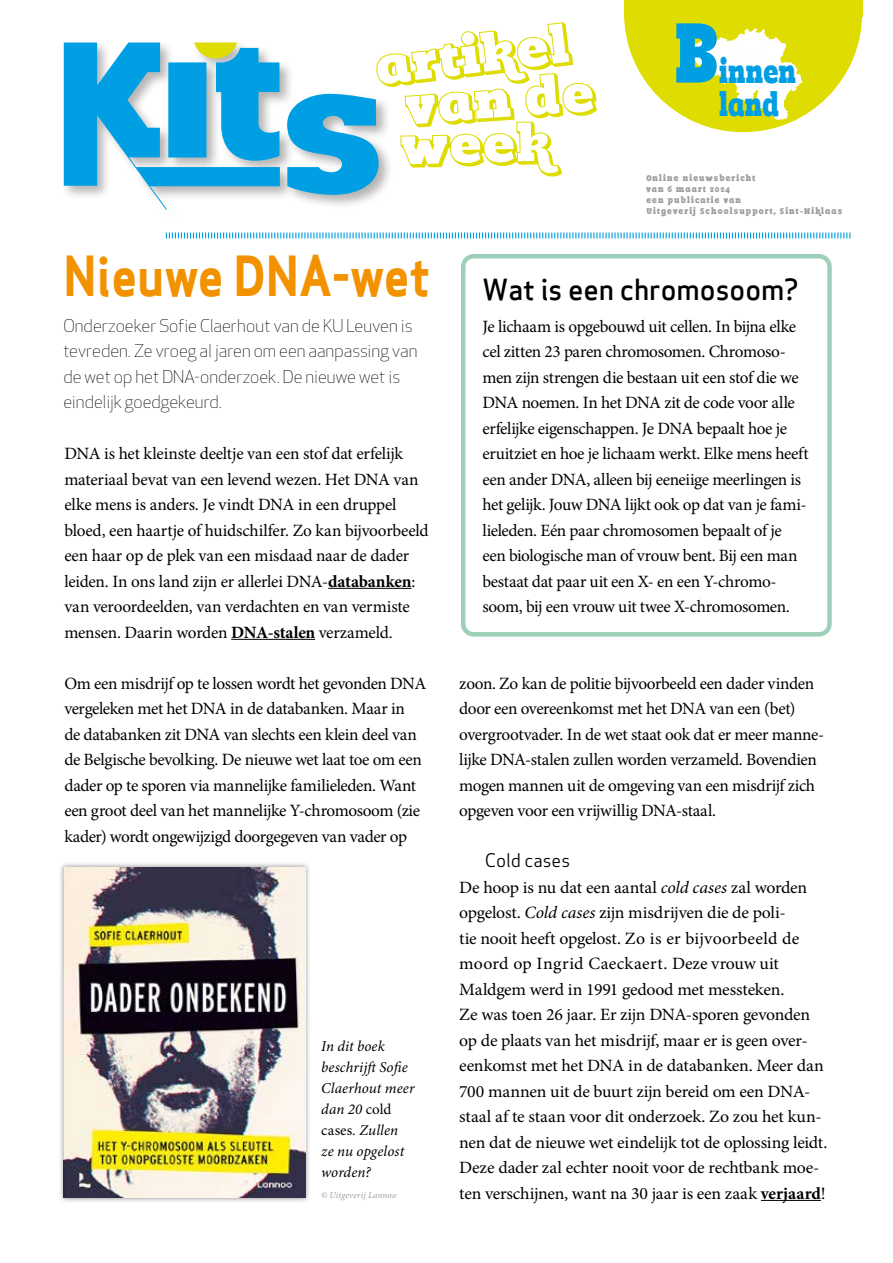
<style>
.page{position:relative;width:893px;height:1263px;background:#fff}
.page>*{position:absolute;margin:0;border:0;box-sizing:border-box;transform-origin:0 0}
.t1{font:92.55px "Romeral";color:#009fe3;scale:.75 1}
.t2{font:54px "Apex Sans Bold T";color:#f39200;scale:.9 1}
.t3{font:32.55px/32.5px "Romeral";color:#009fe3;scale:.75 1}
.t4{font:500 28.5px "Apex Sans";color:#000}
.t5{font:18px "Apex Sans";letter-spacing:-.005em;color:#000}
.t6{font:17.25px/25.5px "Minion Pro";letter-spacing:-.02em;color:#000}
.t7{font:300 17.25px/25.5px "Apex New";color:#000}
.t8{font:italic 15px/21px "Minion Pro";letter-spacing:.005em;color:#000}
.t9{font:9px/10.8px "Romeral";letter-spacing:.15em;color:#9d9d9c;scale:.85 1}
.t10{font:italic 9px "Minion Pro";letter-spacing:.02em;color:#9d9d9c}
.s1{font-weight:700}
.s2{font-style:italic}
.s3{font-style:normal}
</style>
<div class="page">
<div style="left:61px;top:40px;width:332px;height:183px;background:#000;opacity:.3"></div>
<svg style="left:64px;top:43px;width:216px;height:167px"></svg>
<svg style="left:165px;top:232px;width:686px;height:7px"></svg>
<svg style="left:287px;top:22px;width:310px;height:173px"></svg>
<div style="left:624px;top:0;width:238px;height:16px;background:#dedc00"></div>
<svg style="left:624px;top:16px;width:238px;height:116px"></svg>
<div style="left:461px;top:254px;width:371px;height:382px;border:4px solid #9cd0b8;border-radius:11px"></div>
<hr style="left:328px;top:588px;width:83px;height:1px;background:#000">
<hr style="left:231px;top:639px;width:84px;height:1px;background:#000">
<hr style="left:761px;top:1200px;width:60px;height:1px;background:#000">
<div style="left:58px;top:861px;width:253px;height:342px;background:#000;opacity:.4"></div>
<img style="left:64px;top:867px;width:242px;height:330px">
<h1 class="t1" style="left:675px;top:-2px;width:60px">B</h1>
<h3 class="t3" style="left:719px;top:56px;width:104px">innen land</h3>
<p class="t9" style="left:646px;top:173px;width:232px">Online nieuwsbericht<br>van 6 maart 2024<br>een publicatie van<br>Uitgeverij Schoolsupport, Sint-Niklaas</p>
<h2 class="t2" style="left:64px;top:241px;width:409px">Nieuwe DNA-wet</h2>
<p class="t7" style="left:63px;top:313px;width:356px">Onderzoeker Sofie Claerhout van de KU Leuven is tevreden. Ze vroeg al jaren om een aanpassing van de wet op het DNA-onderzoek. De nieuwe wet is eindelijk goedgekeurd.</p>
<p class="t6" style="left:64px;top:441px;width:366px">DNA is het kleinste deeltje van een stof dat erfelijk materiaal bevat van een levend wezen. Het DNA van elke mens is anders. Je vindt DNA in een druppel bloed, een haartje of huidschilfer. Zo kan bijvoorbeeld een haar op de plek van een misdaad naar de dader leiden. In ons land zijn er allerlei DNA-<span class="s1">databanken</span>: van veroordeelden, van verdachten en van vermiste mensen. Daarin worden <span class="s1">DNA-stalen</span> verzameld.</p>
<p class="t6" style="left:64px;top:670px;width:363px">Om een misdrijf op te lossen wordt het gevonden DNA vergeleken met het DNA in de databanken. Maar in<br>de databanken zit DNA van slechts een klein deel van de Belgische bevolking. De nieuwe wet laat toe om een dader op te sporen via mannelijke familieleden. Want een groot deel van het mannelijke Y-chromosoom (zie kader) wordt ongewijzigd doorgegeven van vader op</p>
<p class="t6" style="left:459px;top:670px;width:367px">zoon. Zo kan de politie bijvoorbeeld een dader vinden door een overeenkomst met het DNA van een (bet) overgrootvader. In de wet staat ook dat er meer manne&shy;lijke DNA-stalen zullen worden verzameld. Bovendien mogen mannen uit de omgeving van een misdrijf zich opgeven voor een vrijwillig DNA-staal.</p>
<p class="t5" style="left:485px;top:846px;width:87px">Cold cases</p>
<p class="t6" style="left:459px;top:874px;width:370px">De hoop is nu dat een aantal <span class="s2">cold cases</span> zal worden opgelost. <span class="s2">Cold cases</span> zijn misdrijven die de poli-<br>tie nooit heeft opgelost. Zo is er bijvoorbeeld de moord op Ingrid Caeckaert. Deze vrouw uit Maldgem werd in 1991 gedood met messteken.<br>Ze was toen 26 jaar. Er zijn DNA-sporen gevonden op de plaats van het misdrijf, maar er is geen over&shy;eenkomst met het DNA in de databanken. Meer dan 700 mannen uit de buurt zijn bereid om een DNA&shy;staal af te staan voor dit onderzoek. Zo zou het kun&shy;nen dat de nieuwe wet eindelijk tot de oplossing leidt.<br>Deze dader zal echter nooit voor de rechtbank moe&shy;ten verschijnen, want na 30 jaar is een zaak <span class="s1">verjaard</span>!</p>
<h3 class="t4" style="left:482px;top:265px;width:318px">Wat is een chromosoom?</h3>
<p class="t6" style="left:482px;top:313px;width:328px">Je lichaam is opgebouwd uit cellen. In bijna elke cel zitten 23 paren chromosomen. Chromoso&shy;men zijn strengen die bestaan uit een stof die we DNA noemen. In het DNA zit de code voor alle erfelijke eigenschappen. Je DNA bepaalt hoe je eruitziet en hoe je lichaam werkt. Elke mens heeft een ander DNA, alleen bij eeneiige meerlingen is het gelijk. Jouw DNA lijkt ook op dat van je fami&shy;lieleden. Eén paar chromosomen bepaalt of je een biologische man of vrouw bent. Bij een man bestaat dat paar uit een X- en een Y-chromo&shy;soom, bij een vrouw uit twee X-chromosomen.</p>
<p class="t8" style="left:321px;top:1035px;width:95px">In dit boek beschrijft Sofie<br>Claerhout meer dan 20 <span class="s3">cold cases</span>. Zullen<br>ze nu opgelost worden?</p>
<p class="t10" style="left:321px;top:1189px;width:77px">© Uitgeverij Lannoo</p>
</div>
